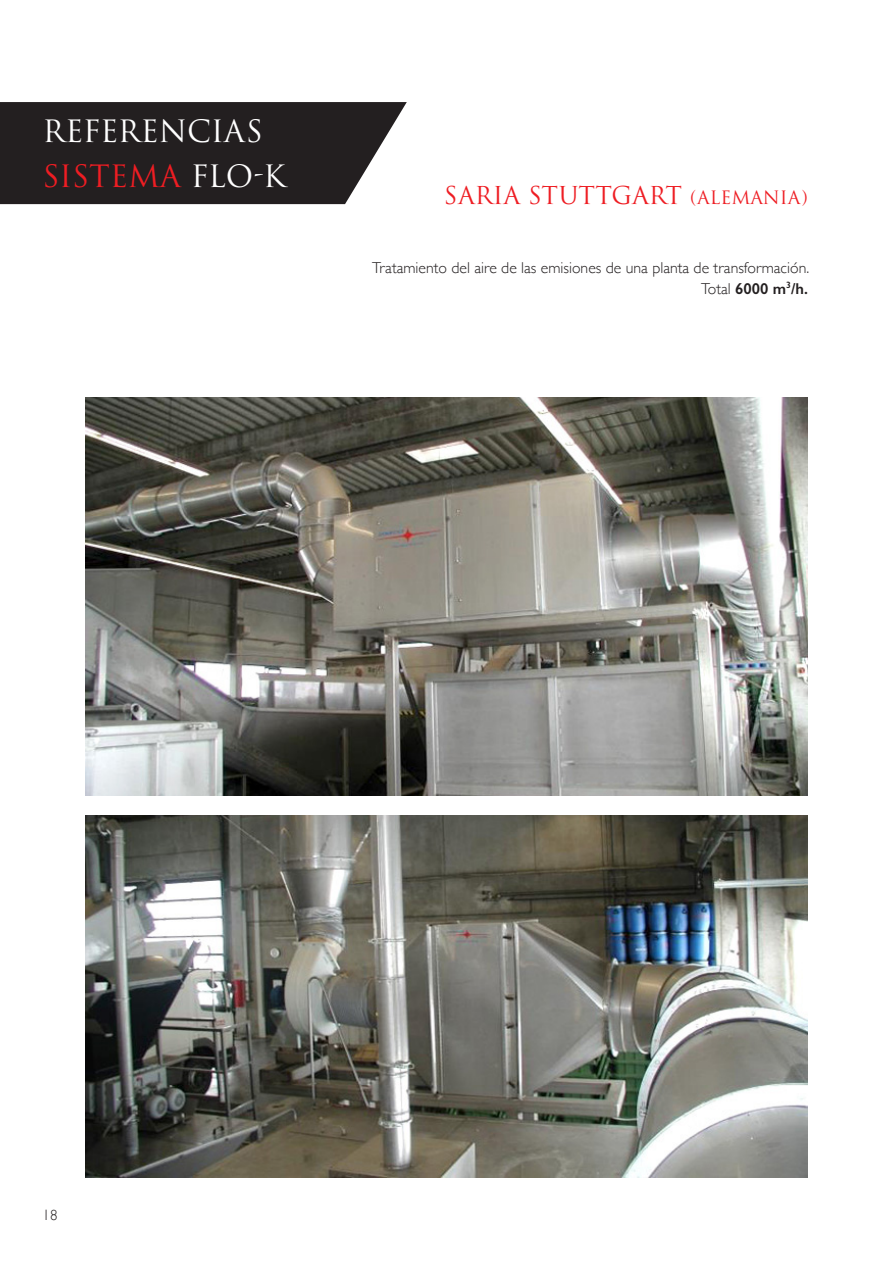
<style>
.page{position:relative;width:893px;height:1263px;background:#fff}
.page>*{position:absolute;margin:0;border:0;box-sizing:border-box;transform-origin:0 0}
.t1{font:30px "Trajan Pro 3";letter-spacing:-.005em;color:#ee1d23}
.t2{font:30px "Trajan Pro 3";color:#fff}
.t3{font:24px "Trajan Pro 3";color:#ee1d23}
.t4{font:300 15.75px "Gill Sans";color:#231f20}
.t5{font:600 15.75px "Gill Sans";color:#231f20}
.t6{font:300 15px "Gill Sans";color:#231f20}
.s1{color:#fff}
.s2{font-size:18px}
.s3{font-weight:300}
</style>
<div class="page">
<svg style="left:0;top:102px;width:407px;height:102px;background:#333031"></svg>
<img style="left:85px;top:398px;width:723px;height:397px">
<img style="left:85px;top:815px;width:723px;height:363px">
<p class="t2" style="left:43px;top:110px;width:222px">REFERENCIAS</p>
<p class="t1" style="left:43px;top:155px;width:245px">SISTEMA <span class="s1">FLO-K</span></p>
<p class="t3" style="left:444px;top:179px;width:366px">SARIA STUTTGART <span class="s2">(ALEMANIA)</span></p>
<p class="t4" style="left:372px;top:255px;width:438px">Tratamiento del aire de las emisiones de una planta de transformación.</p>
<p class="t5" style="left:701px;top:279px;width:108px"><span class="s3">Total</span> 6000 m<sup>3</sup>/h.</p>
<p class="t6" style="left:43px;top:1203px;width:16px">18</p>
</div>
